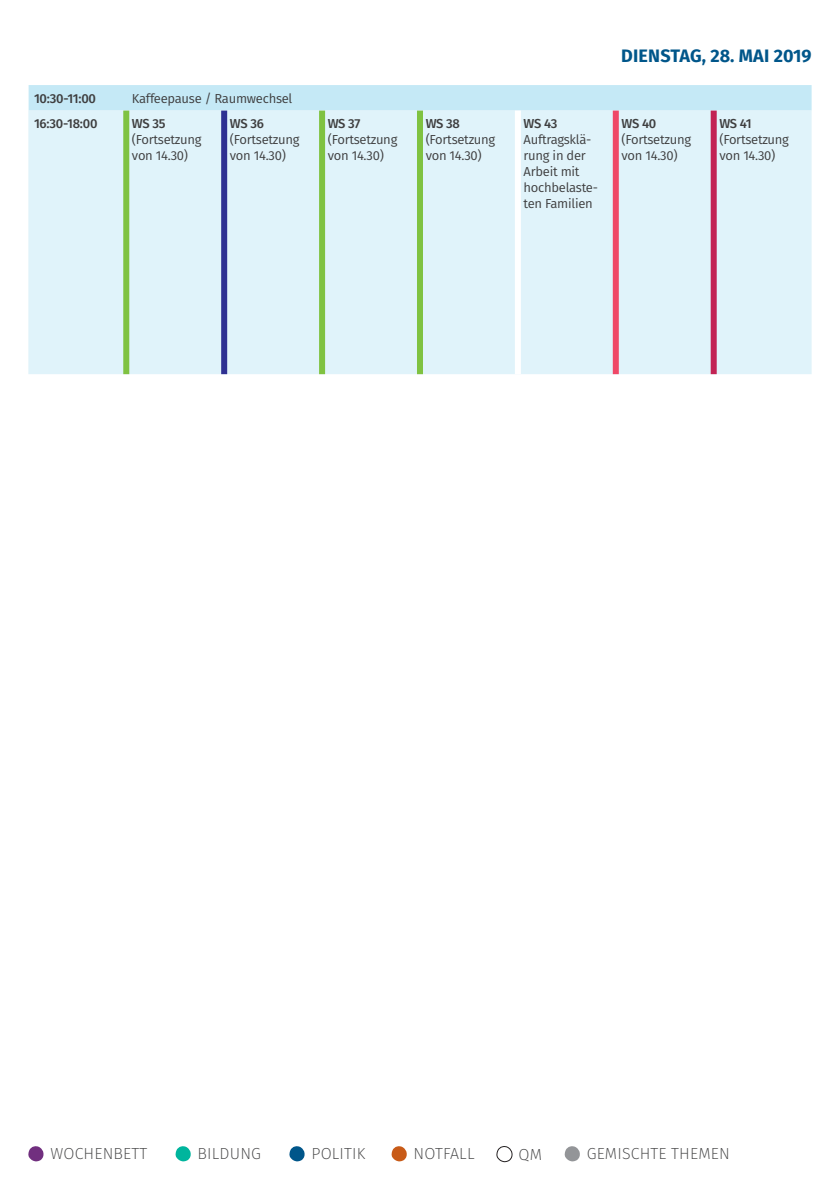
<style>
.page{position:relative;width:840px;height:1191px;background:#fff}
.page>*{position:absolute;margin:0;border:0;box-sizing:border-box;transform-origin:0 0}
.t1{font:700 18px "Fira Sans";color:#00568a}
.t2{font:200 16px "Fira Sans";letter-spacing:.01em;color:#3e3e3f}
.t3{font:13px/16px "Fira Sans";letter-spacing:-.02em;color:#3e3e3f}
.t4{font:500 13px "Fira Sans";letter-spacing:-.025em;color:#3e3e3f}
</style>
<div class="page">
<div style="left:28px;top:85px;width:783px;height:26px;background:#c5e9f6"></div>
<div style="left:28px;top:111px;width:783px;height:263px;background:#e0f3fa"></div>
<div style="left:123px;top:111px;width:6px;height:263px;background:#7fc241"></div>
<div style="left:710px;top:111px;width:6px;height:263px;background:#c22354"></div>
<div style="left:319px;top:111px;width:6px;height:263px;background:#7fc241"></div>
<div style="left:417px;top:111px;width:6px;height:263px;background:#7fc241"></div>
<div style="left:221px;top:111px;width:6px;height:263px;background:#2e3092"></div>
<div style="left:514px;top:111px;width:6px;height:263px;background:#fff"></div>
<div style="left:612px;top:111px;width:6px;height:263px;background:#ef4867"></div>
<svg style="left:28px;top:1146px;width:16px;height:15px"></svg>
<svg style="left:289px;top:1146px;width:16px;height:15px"></svg>
<svg style="left:175px;top:1146px;width:16px;height:15px"></svg>
<svg style="left:391px;top:1146px;width:16px;height:15px"></svg>
<svg style="left:496px;top:1146px;width:16px;height:16px"></svg>
<svg style="left:564px;top:1146px;width:16px;height:15px"></svg>
<p class="t4" style="left:34px;top:88px;width:63px">10:30-11:00</p>
<p class="t3" style="left:132px;top:90px;width:162px">Kaffeepause / Raumwechsel</p>
<p class="t4" style="left:34px;top:113px;width:65px">16:30-18:00</p>
<p class="t4" style="left:132px;top:113px;width:35px">WS 35</p>
<p class="t3" style="left:132px;top:132px;width:71px">(Fortsetzung von 14.30)</p>
<p class="t4" style="left:230px;top:113px;width:36px">WS 36</p>
<p class="t3" style="left:230px;top:132px;width:71px">(Fortsetzung von 14.30)</p>
<p class="t4" style="left:327px;top:113px;width:34px">WS 37</p>
<p class="t3" style="left:327px;top:132px;width:71px">(Fortsetzung von 14.30)</p>
<p class="t4" style="left:425px;top:113px;width:36px">WS 38</p>
<p class="t3" style="left:425px;top:132px;width:71px">(Fortsetzung von 14.30)</p>
<p class="t4" style="left:523px;top:113px;width:35px">WS 43</p>
<p class="t3" style="left:523px;top:132px;width:76px">Auftragsklä&shy;rung in der<br>Arbeit mit hochbelaste&shy;ten Familien</p>
<h1 class="t1" style="left:621px;top:41px;width:192px">DIENSTAG, 28. MAI 2019</h1>
<p class="t4" style="left:621px;top:113px;width:36px">WS 40</p>
<p class="t3" style="left:621px;top:132px;width:71px">(Fortsetzung von 14.30)</p>
<p class="t4" style="left:719px;top:113px;width:34px">WS 41</p>
<p class="t3" style="left:719px;top:132px;width:71px">(Fortsetzung von 14.30)</p>
<p class="t2" style="left:50px;top:1142px;width:98px">WOCHENBETT</p>
<p class="t2" style="left:197px;top:1142px;width:65px">BILDUNG</p>
<p class="t2" style="left:311px;top:1142px;width:55px">POLITIK</p>
<p class="t2" style="left:413px;top:1142px;width:62px">NOTFALL</p>
<p class="t2" style="left:518px;top:1143px;width:25px">QM</p>
<p class="t2" style="left:586px;top:1142px;width:144px">GEMISCHTE THEMEN</p>
</div>
